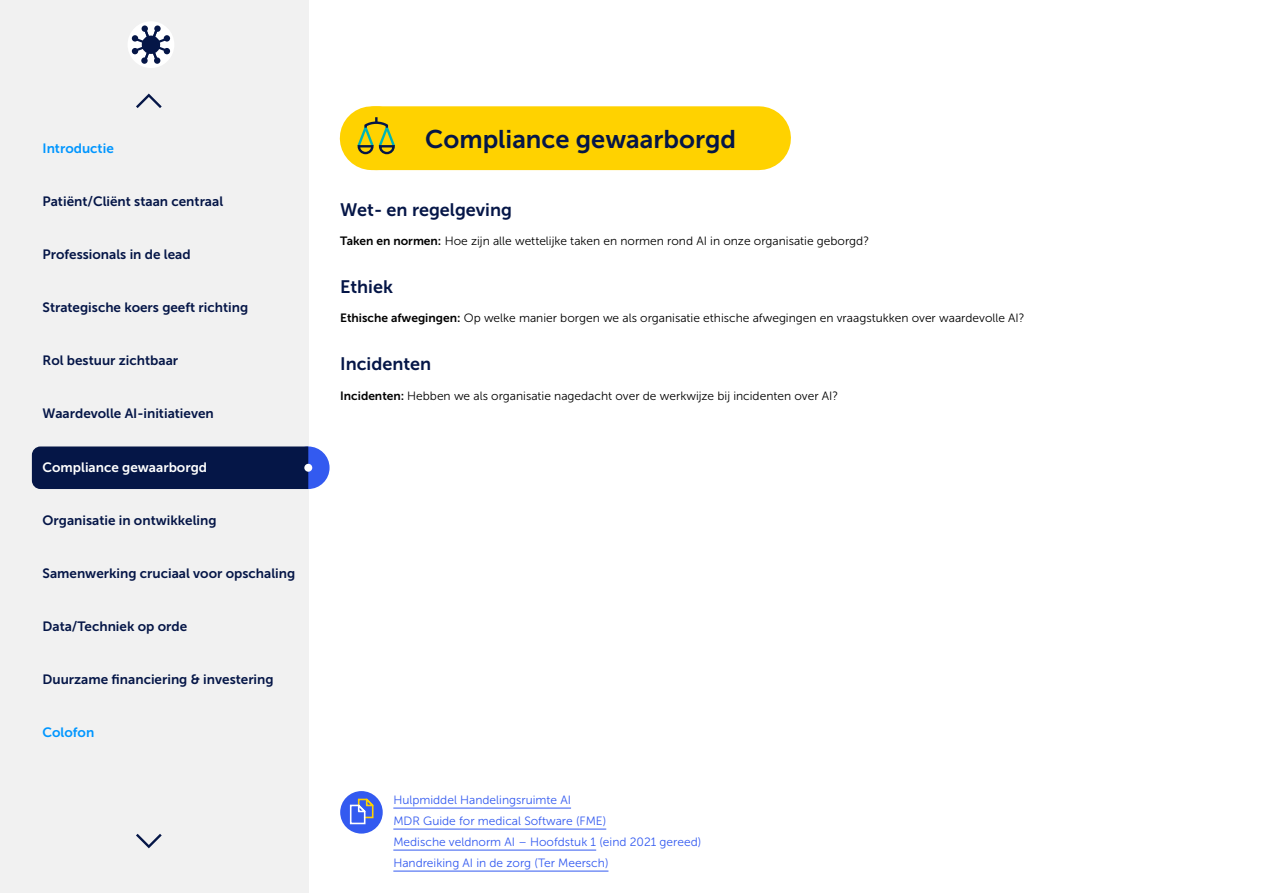
<style>
.page{position:relative;width:1263px;height:893px;background:#fff}
.page>*{position:absolute;margin:0;border:0;box-sizing:border-box;transform-origin:0 0}
.vervolg_niveau_1_H3{font:25.5px "Museo Sans 700";color:#051647}
.vervolg_Niveau_2_H4{font:18px "Museo Sans 700";color:#051647}
.t1{font:13.5px "Museo Sans 700";color:#051647}
.t2{font:13.5px "Museo Sans 700";color:#fff}
.t3{font:13.5px "Museo Sans 700";color:#0096ff}
.vervolg_Niveau_3_H5{font:12px "Museo Sans 300";color:#000}
.tool_p{font:12px "Museo Sans 300";color:#335af0}
.s1{font-family:"Museo Sans 700"}
</style>
<div class="page">
<div style="left:0;top:0;width:308px;height:893px;background:#f1f1f1"></div>
<div style="left:128px;top:21px;width:46px;height:47px;background:#fff;border-radius:50%"></div>
<svg style="left:132px;top:27px;width:38px;height:36px"></svg>
<svg style="left:136px;top:833px;width:26px;height:16px"></svg>
<svg style="left:136px;top:93px;width:26px;height:15px"></svg>
<div style="left:372px;top:106px;width:387px;height:64px;background:#ffd200"></div>
<div style="left:344px;top:106px;width:64px;height:64px;background:#ffd200;border-radius:50%"></div>
<svg style="left:357px;top:117px;width:38px;height:38px"></svg>
<div style="left:287px;top:446px;width:43px;height:43px;background:#335af0;border-radius:50%"></div>
<div style="left:32px;top:446px;width:276px;height:43px;background:#051647"></div>
<div style="left:304px;top:464px;width:8px;height:8px;background:#fff;border-radius:50%"></div>
<div style="left:340px;top:791px;width:43px;height:43px;background:#335af0;border-radius:50%"></div>
<svg style="left:349px;top:797px;width:28px;height:28px"></svg>
<hr style="left:393px;top:808px;width:178px;height:1px;background:#335af0">
<hr style="left:393px;top:829px;width:213px;height:1px;background:#335af0">
<hr style="left:393px;top:850px;width:203px;height:1px;background:#335af0">
<hr style="left:393px;top:871px;width:215px;height:1px;background:#335af0">
<p class="t3" style="left:43px;top:140px;width:73px">Introductie</p>
<p class="t1" style="left:43px;top:194px;width:182px">Patiënt/Cliënt staan centraal</p>
<p class="t1" style="left:43px;top:247px;width:150px">Professionals in de lead</p>
<p class="t1" style="left:43px;top:300px;width:207px">Strategische koers geeft richting</p>
<p class="t1" style="left:43px;top:353px;width:137px">Rol bestuur zichtbaar</p>
<p class="t1" style="left:43px;top:406px;width:173px">Waardevolle AI-initiatieven</p>
<p class="t2" style="left:43px;top:459px;width:166px">Compliance gewaarborgd</p>
<p class="t1" style="left:43px;top:512px;width:176px">Organisatie in ontwikkeling</p>
<p class="t1" style="left:43px;top:566px;width:254px">Samenwerking cruciaal voor opschaling</p>
<p class="t1" style="left:43px;top:619px;width:146px">Data/Techniek op orde</p>
<p class="t1" style="left:43px;top:672px;width:233px">Duurzame financiering &amp; investering</p>
<p class="t3" style="left:43px;top:725px;width:53px">Colofon</p>
<p class="vervolg_niveau_1_H3" style="left:425px;top:125px;width:312px">Compliance gewaarborgd</p>
<p class="vervolg_Niveau_2_H4" style="left:340px;top:199px;width:173px">Wet- en regelgeving</p>
<p class="vervolg_Niveau_3_H5" style="left:340px;top:234px;width:530px"><span class="s1">Taken en normen:</span> Hoe zijn alle wettelijke taken en normen rond AI in onze organisatie geborgd?</p>
<p class="vervolg_Niveau_2_H4" style="left:340px;top:277px;width:54px">Ethiek</p>
<p class="vervolg_Niveau_3_H5" style="left:340px;top:312px;width:686px"><span class="s1">Ethische afwegingen:</span> Op welke manier borgen we als organisatie ethische afwegingen en vraagstukken over waardevolle AI?</p>
<p class="vervolg_Niveau_2_H4" style="left:340px;top:354px;width:93px">Incidenten</p>
<p class="vervolg_Niveau_3_H5" style="left:340px;top:389px;width:500px"><span class="s1">Incidenten:</span> Hebben we als organisatie nagedacht over de werkwijze bij incidenten over AI?</p>
<p class="tool_p" style="left:393px;top:794px;width:179px">Hulpmiddel Handelingsruimte AI</p>
<p class="tool_p" style="left:393px;top:815px;width:214px">MDR Guide for medical Software (FME)</p>
<p class="tool_p" style="left:393px;top:836px;width:309px">Medische veldnorm AI – Hoofdstuk 1 (eind 2021 gereed)</p>
<p class="tool_p" style="left:393px;top:857px;width:217px">Handreiking AI in de zorg (Ter Meersch)</p>
</div>
